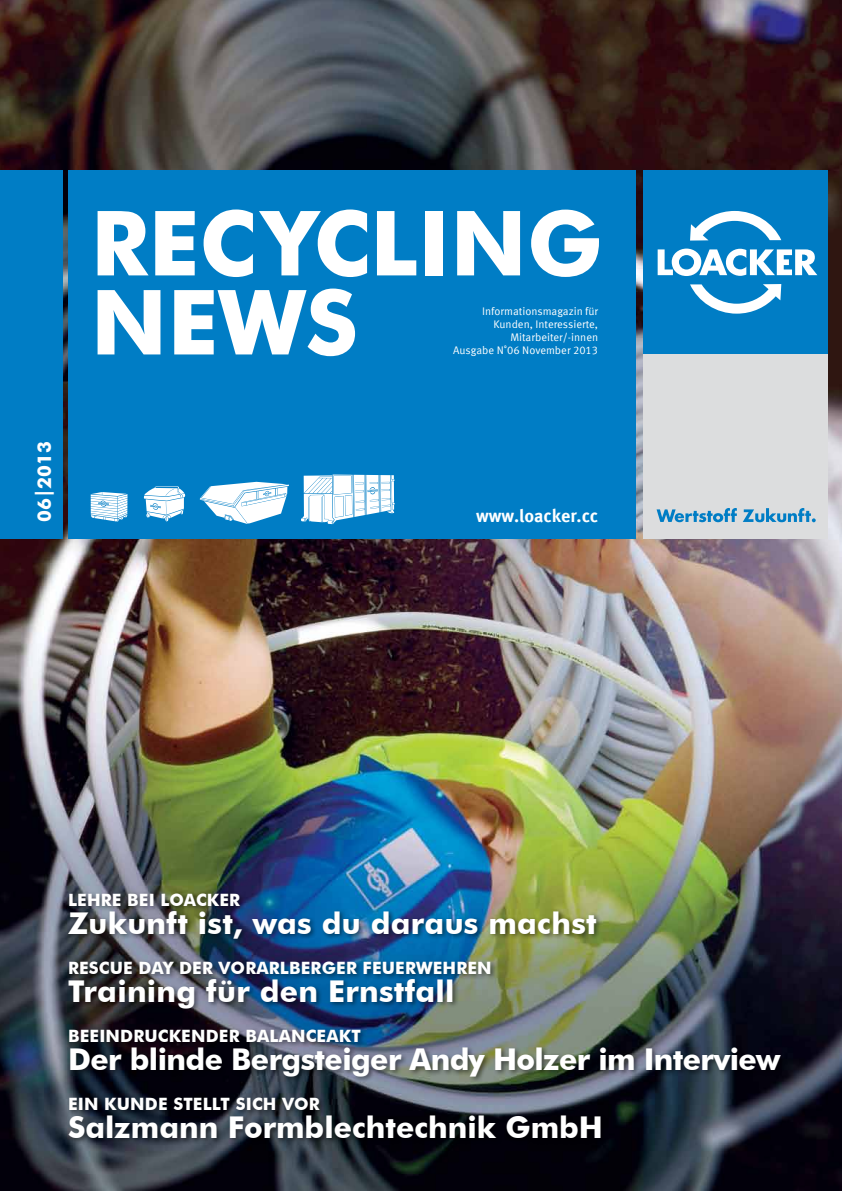
<style>
.page{position:relative;width:842px;height:1191px;background:#fff}
.page>*{position:absolute;margin:0;border:0;box-sizing:border-box;transform-origin:0 0}
.t1{font:700 90px/79px "Futura BT";color:#fff}
.t2{font:700 30px "Futura BT";color:#fff}
.t3{font:700 30px "Futura BT";letter-spacing:-.02em;color:#fff}
.t4{font:700 19px "Futura BT";color:#fff}
.t5{font:700 18px "Meta Offc Pro";color:#fff}
.t6{font:700 17px "Futura BT";letter-spacing:.01em;color:#fff}
.t7{font:11px/13px "Meta Offc Pro Norm";color:#fff;text-align:right}
</style>
<div class="page">
<img style="left:0;top:0;width:842px;height:1191px">
<div style="left:0;top:170px;width:62px;height:369px;background:#007dc5"></div>
<div style="left:643px;top:170px;width:185px;height:184px;background:#007dc5"></div>
<div style="left:643px;top:354px;width:185px;height:185px;background:#dcddde"></div>
<svg style="left:656px;top:508px;width:81px;height:14px"></svg>
<svg style="left:743px;top:508px;width:73px;height:14px"></svg>
<svg style="left:658px;top:248px;width:159px;height:28px"></svg>
<svg style="left:690px;top:211px;width:91px;height:29px"></svg>
<svg style="left:690px;top:284px;width:91px;height:30px"></svg>
<div style="left:68px;top:170px;width:567px;height:369px;background:#007dc5"></div>
<svg style="left:144px;top:486px;width:41px;height:35px"></svg>
<svg style="left:91px;top:492px;width:36px;height:29px"></svg>
<svg style="left:200px;top:482px;width:89px;height:42px"></svg>
<svg style="left:301px;top:474px;width:94px;height:50px"></svg>
<div style="left:66px;top:891px;width:721px;height:254px;background:#000;opacity:.5"></div>
<p class="t4" style="left:33px;top:522px;width:82px;rotate:-90deg">06|2013</p>
<h1 class="t1" style="left:91px;top:203px;width:514px">Recycling<br>NEWS</h1>
<p class="t7" style="left:453px;top:304px;width:147px">Informationsmagazin für<br>Kunden, Interessierte,<br>Mitarbeiter/-innen<br>Ausgabe N˚06 November 2013</p>
<p class="t5" style="left:476px;top:502px;width:124px">www.loacker.cc</p>
<p class="t6" style="left:68px;top:889px;width:170px">Lehre bei Loacker</p>
<h2 class="t2" style="left:68px;top:905px;width:530px">Zukunft ist, was du daraus machst</h2>
<p class="t6" style="left:68px;top:957px;width:425px">Rescue Day der Vorarlberger Feuerwehren</p>
<h2 class="t2" style="left:68px;top:973px;width:388px">Training für den Ernstfall</h2>
<p class="t6" style="left:68px;top:1025px;width:291px">Beeindruckender Balanceakt</p>
<h2 class="t3" style="left:68px;top:1041px;width:714px">Der blinde Bergsteiger Andy Holzer im I nterview</h2>
<p class="t6" style="left:68px;top:1093px;width:250px">Ein Kunde stellt sich vor</p>
<h2 class="t2" style="left:68px;top:1109px;width:532px">Salzmann Formblechtechnik GmbH</h2>
</div>
